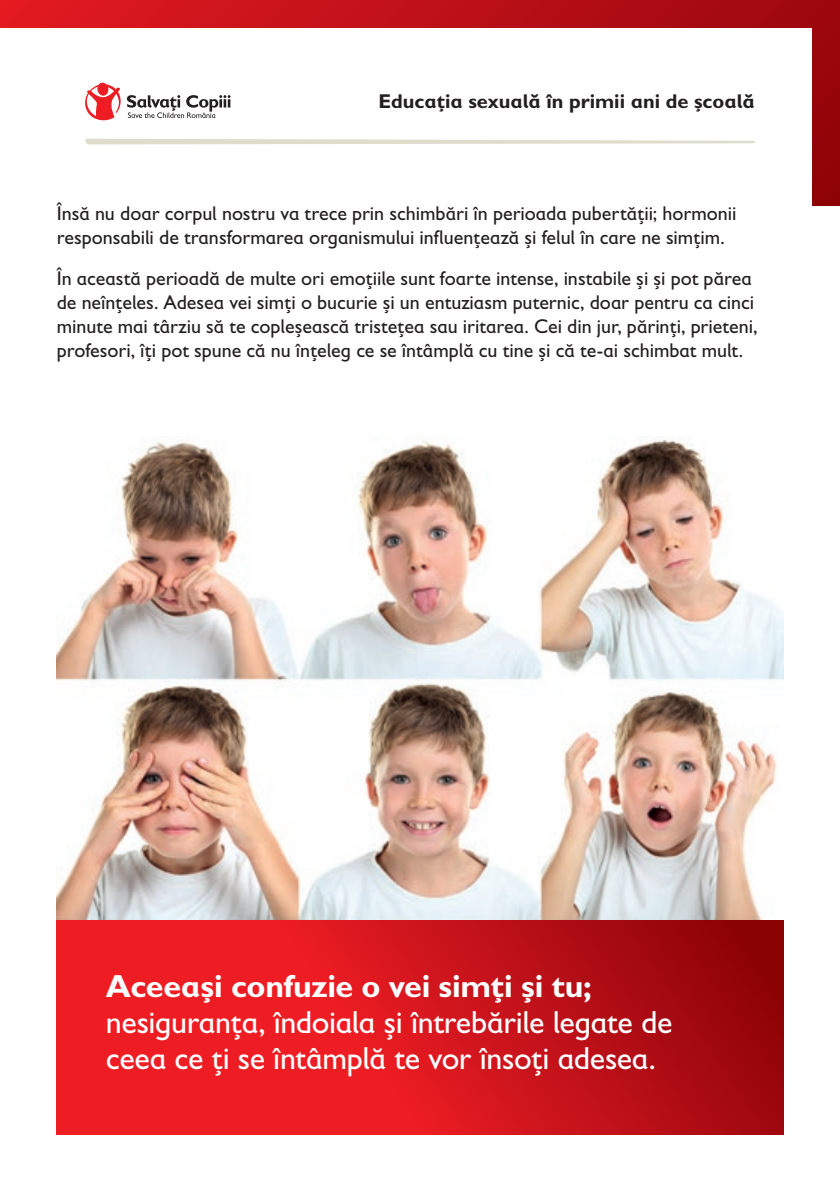
<style>
.page{position:relative;width:840px;height:1191px;background:#fff}
.page>*{position:absolute;margin:0;border:0;box-sizing:border-box;transform-origin:0 0}
.t1{font:32px/36px "Gill Sans Infant Std";letter-spacing:-.01em;color:#fff}
.t2{font:20px/24px "Gill Sans Infant Std";color:#231f20}
.t3{font:700 20px "Gill Sans Infant Std";color:#231f20}
.s1{font-weight:700}
</style>
<div class="page">
<div style="left:0;top:0;width:839px;height:205px;background:linear-gradient(to right,#e21a22,#9b070e)"></div>
<div style="left:0;top:28px;width:811px;height:197px;background:#fff"></div>
<svg style="left:85px;top:139px;width:669px;height:6px"></svg>
<svg style="left:85px;top:83px;width:145px;height:37px"></svg>
<svg style="left:57px;top:919px;width:725px;height:215px;background:#d0161c"></svg>
<img style="left:57px;top:436px;width:725px;height:483px">
<p class="t3" style="left:378px;top:90px;width:377px">Educația sexuală în primii ani de școală</p>
<p class="t2" style="left:57px;top:201px;width:680px">Însă nu doar corpul nostru va trece prin schimbări în perioada pubertății; hormonii responsabili de transformarea organismului influențează și felul în care ne simțim.</p>
<p class="t2" style="left:57px;top:266px;width:701px">În această perioadă de multe ori emoțiile sunt foarte intense, instabile și și pot părea de neînțeles. Adesea vei simți o bucurie și un entuziasm puternic, doar pentru ca cinci minute mai târziu să te copleșească tristețea sau iritarea. Cei din jur, părinți, prieteni, profesori, îți pot spune că nu înțeleg ce se întâmplă cu tine și că te-ai schimbat mult.</p>
<p class="t1" style="left:106px;top:968px;width:567px"><span class="s1">Aceeași confuzie o vei simți și tu; </span>nesiguranța, îndoiala și întrebările legate de ceea ce ți se întâmplă te vor însoți adesea.</p>
</div>
